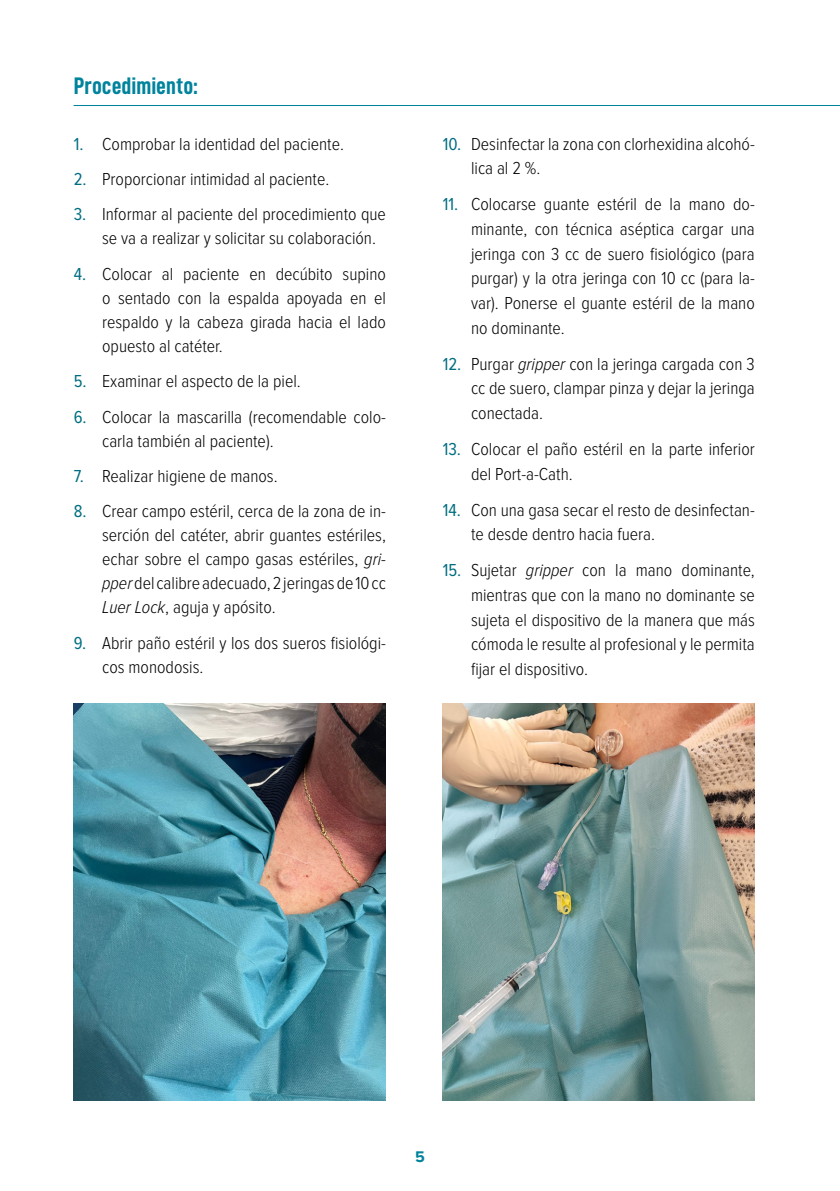
<style>
.page{position:relative;width:840px;height:1191px;background:#fff}
.page>*{position:absolute;margin:0;border:0;box-sizing:border-box;transform-origin:0 0}
.t1{font:24px "D DIN Condensed Bold";color:#00839d}
.t2{font:300 18px/24.6px "Proxima Nova Cond";color:#000}
.t3{font:700 16px "Proxima Nova";color:#00839d}
.s1{font-weight:400;color:#006e82}
.s2{font-style:italic}
</style>
<div class="page">
<img style="left:74px;top:704px;width:312px;height:396px">
<img style="left:442px;top:704px;width:312px;height:396px">
<hr style="left:74px;top:105px;width:765px;height:1px;background:#00839d">
<p class="t1" style="left:74px;top:72px;width:125px">Procedimiento:</p>
<p class="t2" style="left:74px;top:132px;width:271px"><span class="s1">1.</span> Comprobar la identidad del paciente.</p>
<p class="t2" style="left:74px;top:167px;width:257px"><span class="s1">2.</span> Proporcionar intimidad al paciente.</p>
<p class="t2" style="left:102px;top:203px;width:285px;line-height:24px;text-indent:-28px"><span class="s1">3.</span> Informar al paciente del procedimiento que se va a realizar y solicitar su colaboración.</p>
<p class="t2" style="left:102px;top:262px;width:285px;line-height:24px;text-align:justify;text-indent:-28px"><span class="s1">4.</span> Colocar al paciente en decúbito supino o sentado con la espalda apoyada en el respaldo y la cabeza girada hacia el lado opuesto al catéter.</p>
<p class="t2" style="left:74px;top:369px;width:228px"><span class="s1">5.</span> Examinar el aspecto de la piel.</p>
<p class="t2" style="left:102px;top:405px;width:285px;line-height:24px;text-indent:-28px"><span class="s1">6.</span> Colocar la mascarilla (recomendable colo&shy;carla también al paciente).</p>
<p class="t2" style="left:74px;top:464px;width:205px"><span class="s1">7.</span> Realizar higiene de manos.</p>
<p class="t2" style="left:102px;top:499px;width:285px;line-height:24px;text-align:justify;text-indent:-28px"><span class="s1">8.</span> Crear campo estéril, cerca de la zona de in&shy;serción del catéter, abrir guantes estériles, echar sobre el campo gasas estériles, <span class="s2">gri&shy;pper</span> del calibre adecuado, 2 jeringas de 10 cc <span class="s2">Luer Lock</span>, aguja y apósito.</p>
<p class="t2" style="left:102px;top:631px;width:285px;line-height:24px;text-indent:-28px"><span class="s1">9.</span> Abrir paño estéril y los dos sueros fisiológi&shy;cos monodosis.</p>
<p class="t2" style="left:471px;top:132px;width:285px;text-indent:-28px"><span class="s1">10.</span> Desinfectar la zona con clorhexidina alcohó&shy;lica al 2 %.</p>
<p class="t2" style="left:471px;top:192px;width:285px;text-align:justify;text-indent:-28px"><span class="s1">11.</span> Colocarse guante estéril de la mano do&shy;minante, con técnica aséptica cargar una jeringa con 3 cc de suero fisiológico (para purgar) y la otra jeringa con 10 cc (para la&shy;var). Ponerse el guante estéril de la mano no dominante.</p>
<p class="t2" style="left:471px;top:352px;width:285px;text-align:justify;text-indent:-28px"><span class="s1">12.</span> Purgar <span class="s2">gripper</span> con la jeringa cargada con 3 cc de suero, clampar pinza y dejar la jeringa conectada.</p>
<p class="t2" style="left:471px;top:437px;width:285px;text-indent:-28px"><span class="s1">13.</span> Colocar el paño estéril en la parte inferior del Port-a-Cath.</p>
<p class="t2" style="left:471px;top:498px;width:285px;text-indent:-28px"><span class="s1">14.</span> Con una gasa secar el resto de desinfectan&shy;te desde dentro hacia fuera.</p>
<p class="t2" style="left:471px;top:558px;width:285px;text-align:justify;text-indent:-28px"><span class="s1">15.</span> Sujetar <span class="s2">gripper</span> con la mano dominante, mientras que con la mano no dominante se sujeta el dispositivo de la manera que más cómoda le resulte al profesional y le permita fijar el dispositivo.</p>
<p class="t3" style="left:415px;top:1147px;width:11px">5</p>
</div>
